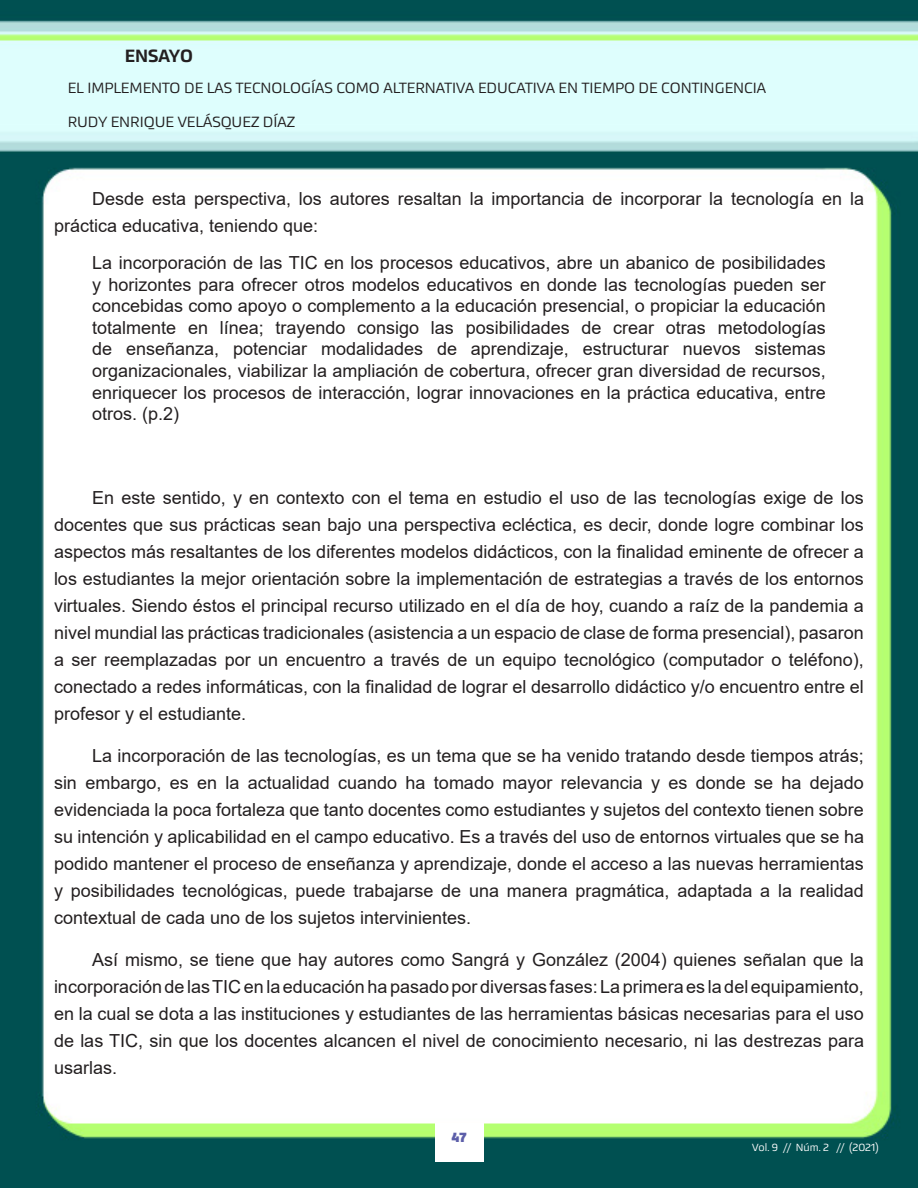
<style>
.page{position:relative;width:918px;height:1188px;background:#fff}
.page>*{position:absolute;margin:0;border:0;box-sizing:border-box;transform-origin:0 0}
.Normal__Web{font:18px/27px "Arial";color:#231f20;text-align:justify}
.t1{font:500 18px "Akceler A";color:#231f20}
.t2{font:15px "Akceler A";color:#231f20}
.t3{font:700 13.5px "Akceler A";color:#5c5ea9}
.t4{font:10.5px "Akceler A";color:#fff}
</style>
<div class="page">
<img style="left:0;top:0;width:918px;height:1188px">
<div style="left:435px;top:1123px;width:48px;height:39px;background:#fff"></div>
<div style="left:54px;top:192px;width:810px;height:44px;background:#fff"></div>
<div style="left:54px;top:256px;width:810px;height:168px;background:#fff"></div>
<div style="left:54px;top:449px;width:810px;height:17px;background:#fff"></div>
<div style="left:54px;top:491px;width:810px;height:233px;background:#fff"></div>
<div style="left:54px;top:749px;width:810px;height:179px;background:#fff"></div>
<div style="left:54px;top:953px;width:810px;height:125px;background:#fff"></div>
<p class="t1" style="left:125px;top:42px;width:70px">ENSAYO</p>
<p class="t2" style="left:68px;top:76px;width:700px">EL IMPLEMENTO DE LAS TECNOLOGÍAS COMO ALTERNATIVA EDUCATIVA EN TIEMPO DE CONTINGENCIA</p>
<p class="t2" style="left:68px;top:111px;width:229px">RUDY ENRIQUE VELÁSQUEZ DÍAZ</p>
<p class="Normal__Web" style="left:54px;top:186px;width:812px;text-indent:38px">Desde esta perspectiva, los autores resaltan la importancia de incorporar la tecnología en la práctica educativa, teniendo que:</p>
<p class="Normal__Web" style="left:92px;top:252px;width:735px;line-height:21.6px">La incorporación de las TIC en los procesos educativos, abre un abanico de posibilidades y horizontes para ofrecer otros modelos educativos en donde las tecnologías pueden ser concebidas como apoyo o complemento a la educación presencial, o propiciar la educación totalmente en línea; trayendo consigo las posibilidades de crear otras metodologías de enseñanza, potenciar modalidades de aprendizaje, estructurar nuevos sistemas organizacionales, viabilizar la ampliación de cobertura, ofrecer gran diversidad de recursos, enriquecer los procesos de interacción, lograr innovaciones en la práctica educativa, entre otros. (p.2)</p>
<p class="Normal__Web" style="left:54px;top:484px;width:811px;text-indent:38px">En este sentido, y en contexto con el tema en estudio el uso de las tecnologías exige de los docentes que sus prácticas sean bajo una perspectiva ecléctica, es decir, donde logre combinar los aspectos más resaltantes de los diferentes modelos didácticos, con la finalidad eminente de ofrecer a los estudiantes la mejor orientación sobre la implementación de estrategias a través de los entornos virtuales. Siendo éstos el principal recurso utilizado en el día de hoy, cuando a raíz de la pandemia a nivel mundial las prácticas tradicionales (asistencia a un espacio de clase de forma presencial), pasaron a ser reemplazadas por un encuentro a través de un equipo tecnológico (computador o teléfono), conectado a redes informáticas, con la finalidad de lograr el desarrollo didáctico y/o encuentro entre el profesor y el estudiante.</p>
<p class="Normal__Web" style="left:54px;top:742px;width:812px;text-indent:38px">La incorporación de las tecnologías, es un tema que se ha venido tratando desde tiempos atrás; sin embargo, es en la actualidad cuando ha tomado mayor relevancia y es donde se ha dejado evidenciada la poca fortaleza que tanto docentes como estudiantes y sujetos del contexto tienen sobre su intención y aplicabilidad en el campo educativo. Es a través del uso de entornos virtuales que se ha podido mantener el proceso de enseñanza y aprendizaje, donde el acceso a las nuevas herramientas y posibilidades tecnológicas, puede trabajarse de una manera pragmática, adaptada a la realidad contextual de cada uno de los sujetos intervinientes.</p>
<p class="Normal__Web" style="left:54px;top:946px;width:812px;text-indent:38px">Así mismo, se tiene que hay autores como Sangrá y González (2004) quienes señalan que la incorporación de las TIC en la educación ha pasado por diversas fases: La primera es la del equipamiento, en la cual se dota a las instituciones y estudiantes de las herramientas básicas necesarias para el uso de las TIC, sin que los docentes alcancen el nivel de conocimiento necesario, ni las destrezas para usarlas.</p>
<p class="t3" style="left:452px;top:1126px;width:16px">47</p>
<p class="t4" style="left:752px;top:1140px;width:128px">Vol. 9 // Núm. 2 // (2021)</p>
</div>
